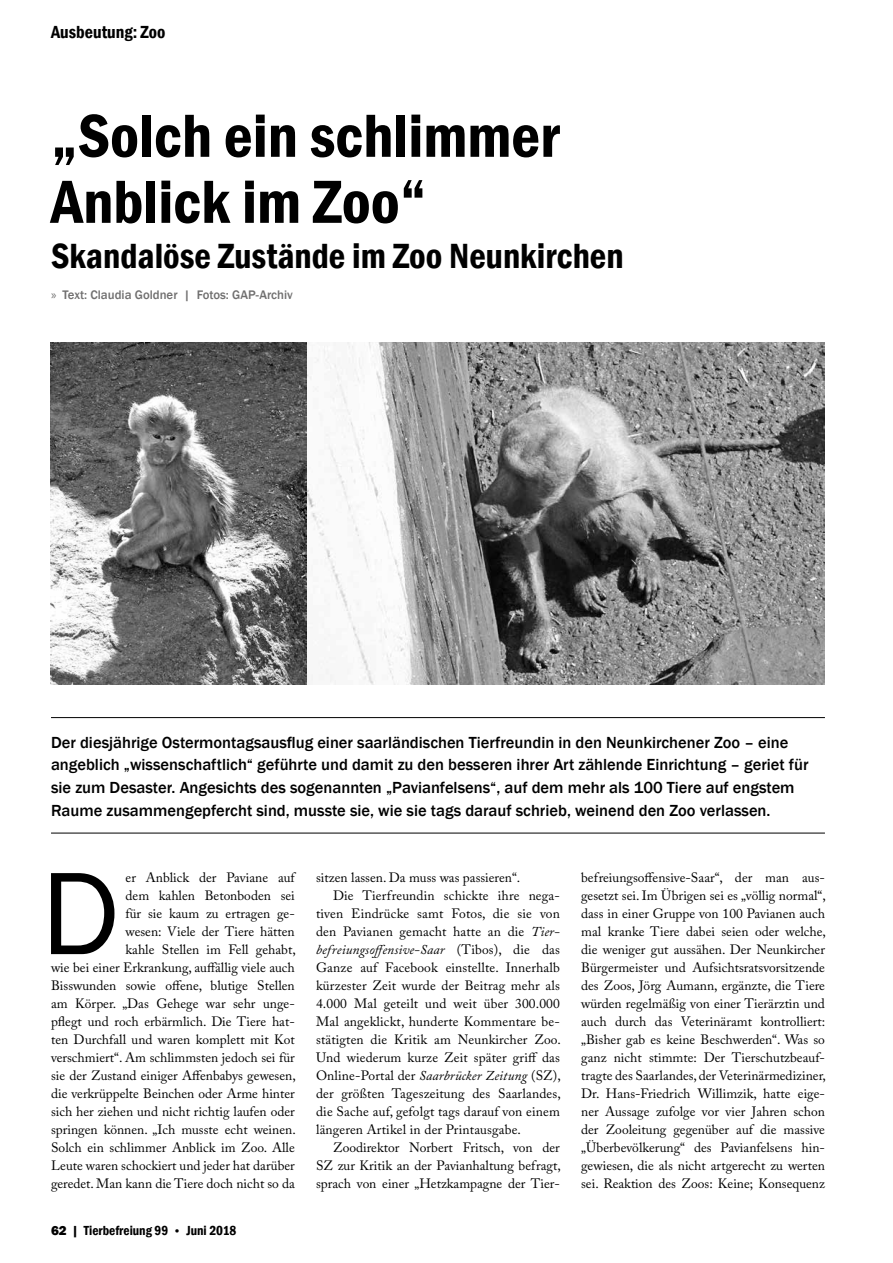
<style>
.page{position:relative;width:893px;height:1263px;background:#fff}
.page>*{position:absolute;margin:0;border:0;box-sizing:border-box;transform-origin:0 0}
.t1{font:121.5px "Franklin Gothic";color:#000}
.t2{font:600 condensed 63px/66px "Franklin Gothic";color:#000}
.t3{font:600 condensed 36px "Franklin Gothic";color:#000}
.t4{font:600 condensed 18px "Franklin Gothic";color:#000}
.t5{font:500 16.5px/22.6px "Franklin Gothic";color:#000}
.t6{font:13.5px/18px "Adobe Caslon Pro";color:#000;text-align:right}
.t7{font:italic 13.5px "Adobe Caslon Pro";letter-spacing:.01em;color:#000}
.t8{font:600 condensed 13.5px "Franklin Gothic";color:#000}
.t9{font:500 12.75px "Franklin Gothic";color:#706f6f}
.s1{font-family:"Myriad Pro";font-weight:400}
.s2{font-style:italic}
.s3{font-style:normal}
.s4{font-weight:800;font-stretch:normal}
.s5{font-size:12px}
</style>
<div class="page">
<img style="left:50px;top:342px;width:256px;height:342px">
<img style="left:308px;top:342px;width:517px;height:342px">
<hr style="left:51px;top:717px;width:774px;height:1px;background:#000">
<hr style="left:51px;top:833px;width:774px;height:1px;background:#000">
<h3 class="t4" style="left:51px;top:20px;width:116px">Ausbeutung: Zoo</h3>
<h2 class="t2" style="left:51px;top:102px;width:510px">„Solch ein schlimmer<br>Anblick im Zoo“</h2>
<h3 class="t3" style="left:51px;top:232px;width:574px">Skandalöse Zustände im Zoo Neunkirchen</h3>
<p class="t9" style="left:51px;top:287px;width:243px"><span class="s1">»</span> Text: Claudia Goldner | Fotos: GAP-Archiv</p>
<p class="t5" style="left:51px;top:731px;width:759px">Der diesjährige Ostermontagsausflug einer saarländischen Tierfreundin in den Neunkirchener Zoo – eine angeblich „wissenschaftlich“ geführte und damit zu den besseren ihrer Art zählende Einrichtung – geriet für sie zum Desaster. Angesichts des sogenannten „Pavianfelsens“, auf dem mehr als 100 Tiere auf engstem Raume zusammengepfercht sind, musste sie, wie sie tags darauf schrieb, weinend den Zoo verlassen.</p>
<p class="t6" style="left:51px;top:868px;width:246px">er Anblick der Paviane auf<br>dem kahlen Betonboden sei<br>für sie kaum zu ertragen ge-<br>wesen: Viele der Tiere hätten<br>kahle Stellen im Fell gehabt,<br>wie bei einer Erkrankung, auffällig viele auch Bisswunden sowie offene, blutige Stellen am Körper. „Das Gehege war sehr unge&shy;pflegt und roch erbärmlich. Die Tiere hat&shy;ten Durchfall und waren komplett mit Kot verschmiert“. Am schlimmsten jedoch sei für sie der Zustand einiger Affenbabys gewesen, die verkrüppelte Beinchen oder Arme hinter sich her ziehen und nicht richtig laufen oder springen können. „Ich musste echt weinen.<br>Solch ein schlimmer Anblick im Zoo. Alle Leute waren schockiert und jeder hat darüber geredet. Man kann die Tiere doch nicht so da</p>
<p class="t6" style="left:316px;top:868px;width:206px">sitzen lassen. Da muss was passieren“.</p>
<h1 class="t1" style="left:41px;top:838px;width:80px">D</h1>
<p class="t6" style="left:333px;top:886px;width:228px">Die Tierfreundin schickte ihre nega-</p>
<p class="t6" style="left:316px;top:904px;width:245px">tiven Eindrücke samt Fotos, die sie von</p>
<p class="t6" style="left:316px;top:922px;width:245px">den Pavianen gemacht hatte an die <span class="s2">Tier-</span></p>
<p class="t7" style="left:316px;top:941px;width:245px">befreiungsoffensive-Saar <span class="s3">(Tibos), die das</span></p>
<p class="t6" style="left:316px;top:958px;width:245px">Ganze auf Facebook einstellte. Innerhalb</p>
<p class="t6" style="left:316px;top:976px;width:245px">kürzester Zeit wurde der Beitrag mehr als</p>
<p class="t6" style="left:316px;top:994px;width:245px">4.000 Mal geteilt und weit über 300.000</p>
<p class="t6" style="left:316px;top:1012px;width:245px">Mal angeklickt, hunderte Kommentare be-</p>
<p class="t6" style="left:316px;top:1030px;width:246px">stätigten die Kritik am Neunkircher Zoo.</p>
<p class="t6" style="left:316px;top:1048px;width:245px">Und wiederum kurze Zeit später griff das</p>
<p class="t6" style="left:316px;top:1066px;width:246px">Online-Portal der <span class="s2">Saarbrücker Zeitung</span> (SZ),</p>
<p class="t6" style="left:316px;top:1084px;width:246px">der größten Tageszeitung des Saarlandes,</p>
<p class="t6" style="left:316px;top:1102px;width:245px">die Sache auf, gefolgt tags darauf von einem</p>
<p class="t6" style="left:316px;top:1120px;width:206px">längeren Artikel in der Printausgabe.</p>
<p class="t6" style="left:333px;top:1138px;width:228px">Zoodirektor Norbert Fritsch, von der</p>
<p class="t6" style="left:316px;top:1156px;width:246px">SZ zur Kritik an der Pavianhaltung befragt,</p>
<p class="t6" style="left:316px;top:1174px;width:245px">sprach von einer „Hetzkampagne der Tier-</p>
<p class="t8" style="left:51px;top:1222px;width:187px"><span class="s4">62</span> | Tierbefreiung 99 <span class="s5">•</span> Juni 2018</p>
<p class="t6" style="left:581px;top:868px;width:246px;text-align:justify">befreiungsoffensive-Saar“, der man aus&shy;gesetzt sei. Im Übrigen sei es „völlig normal“, dass in einer Gruppe von 100 Pavianen auch mal kranke Tiere dabei seien oder welche, die weniger gut aussähen. Der Neunkircher Bürgermeister und Aufsichtsratsvorsitzende des Zoos, Jörg Aumann, ergänzte, die Tiere würden regelmäßig von einer Tierärztin und auch durch das Veterinäramt kontrolliert: „Bisher gab es keine Beschwerden“. Was so ganz nicht stimmte: Der Tierschutzbeauf&shy;tragte des Saarlandes, der Veterinärmediziner, Dr. Hans-Friedrich Willimzik, hatte eige&shy;ner Aussage zufolge vor vier Jahren schon der Zooleitung gegenüber auf die massive „Überbevölkerung“ des Pavianfelsens hin&shy;gewiesen, die als nicht artgerecht zu werten sei. Reaktion des Zoos: Keine; Konsequenz</p>
</div>
